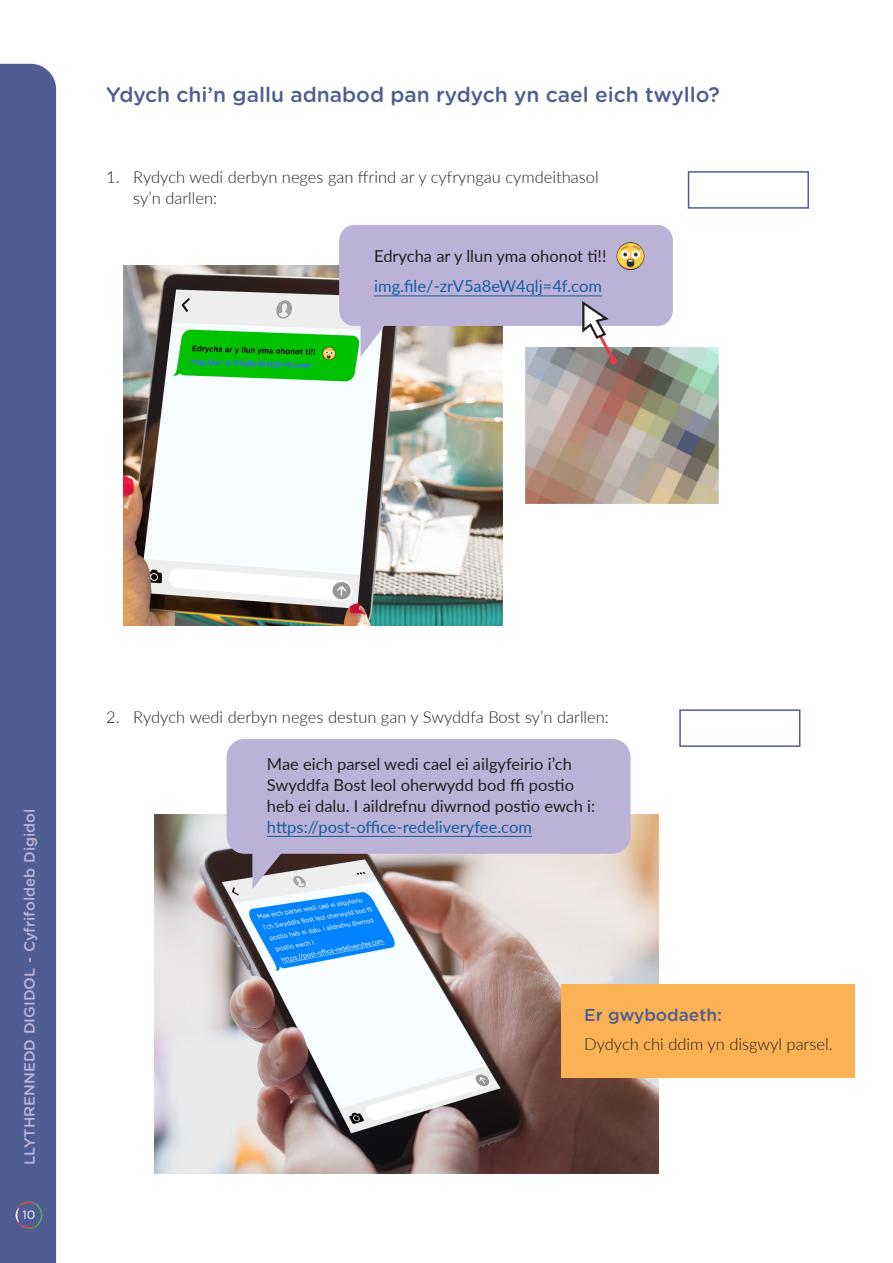
<style>
.page{position:relative;width:893px;height:1263px;background:#fff}
.page>*{position:absolute;margin:0;border:0;box-sizing:border-box;transform-origin:0 0}
.Hwb_-_Is-deitl_1{font:500 21px "Gotham Rounded";color:#4f5d92}
.Hwb_-_teitl_Ymarfer{font:500 17.25px "Gotham Rounded";color:#4f5d92}
.Hwb_-_Body_-_black{font:16.5px/21px "Lato";color:#231f20}
.Hwb_-_Body_-_black-2{font:300 16.5px/21px "Lato";color:#231f20}
.Hwb_-_Body_-_black-3{font:16.5px "Lato";color:#175d9e}
.t1{font:500 15px "Gotham Rounded";color:#bbb3d7}
.t2{font:12px "Gotham Rounded";color:#fff}
.s1{color:#175d9e}
</style>
<div class="page">
<img style="left:154px;top:814px;width:504px;height:360px">
<div style="left:688px;top:171px;width:121px;height:38px;background:#fff;border:2px solid #4f5d92"></div>
<div style="left:679px;top:709px;width:121px;height:38px;background:#fff;border:2px solid #4f5d92"></div>
<img style="left:123px;top:265px;width:380px;height:360px">
<div style="left:561px;top:984px;width:294px;height:93px;background:#fbb254"></div>
<svg style="left:227px;top:739px;width:403px;height:150px;background:#bcb3ce"></svg>
<hr style="left:267px;top:836px;width:265px;height:1px;background:#175d9e">
<img style="left:525px;top:347px;width:194px;height:157px">
<div style="left:0;top:64px;width:56px;height:1199px;background:#4f5d92"></div>
<svg style="left:16px;top:1201px;width:26px;height:28px"></svg>
<svg style="left:339px;top:225px;width:334px;height:140px;background:#bbb7cb"></svg>
<p class="Hwb_-_Is-deitl_1" style="left:106px;top:79px;width:615px">Ydych chi’n gallu adnabod pan rydych yn cael eich twyllo?</p>
<p class="Hwb_-_Body_-_black-2" style="left:133px;top:166px;width:467px;text-indent:-27px">1. Rydych wedi derbyn neges gan ffrind ar y cyfryngau cymdeithasol sy’n darllen:</p>
<p class="Hwb_-_Body_-_black" style="left:374px;top:245px;width:234px">Edrycha ar y llun yma ohonot ti!!</p>
<p class="Hwb_-_Body_-_black-3" style="left:374px;top:274px;width:229px">img.file/-zrV5a8eW4qlj=4f.com</p>
<p class="t1" style="left:19px;top:1165px;width:358px;rotate:-90deg">LLYTHRENNEDD DIGIDOL - Cyfrifoldeb Digidol</p>
<p class="t2" style="left:22px;top:1206px;width:14px">10</p>
<p class="Hwb_-_Body_-_black-2" style="left:106px;top:706px;width:504px">2. Rydych wedi derbyn neges destun gan y Swyddfa Bost sy’n darllen:</p>
<p class="Hwb_-_Body_-_black" style="left:267px;top:752px;width:330px">Mae eich parsel wedi cael ei ailgyfeirio i’ch Swyddfa Bost leol oherwydd bod ffi postio heb ei dalu. I aildrefnu diwrnod postio ewch i: <span class="s1">https://post-office-redeliveryfee.com</span></p>
<p class="Hwb_-_teitl_Ymarfer" style="left:584px;top:1003px;width:139px">Er gwybodaeth:</p>
<p class="Hwb_-_Body_-_black-2" style="left:584px;top:1033px;width:250px">Dydych chi ddim yn disgwyl parsel.</p>
</div>
